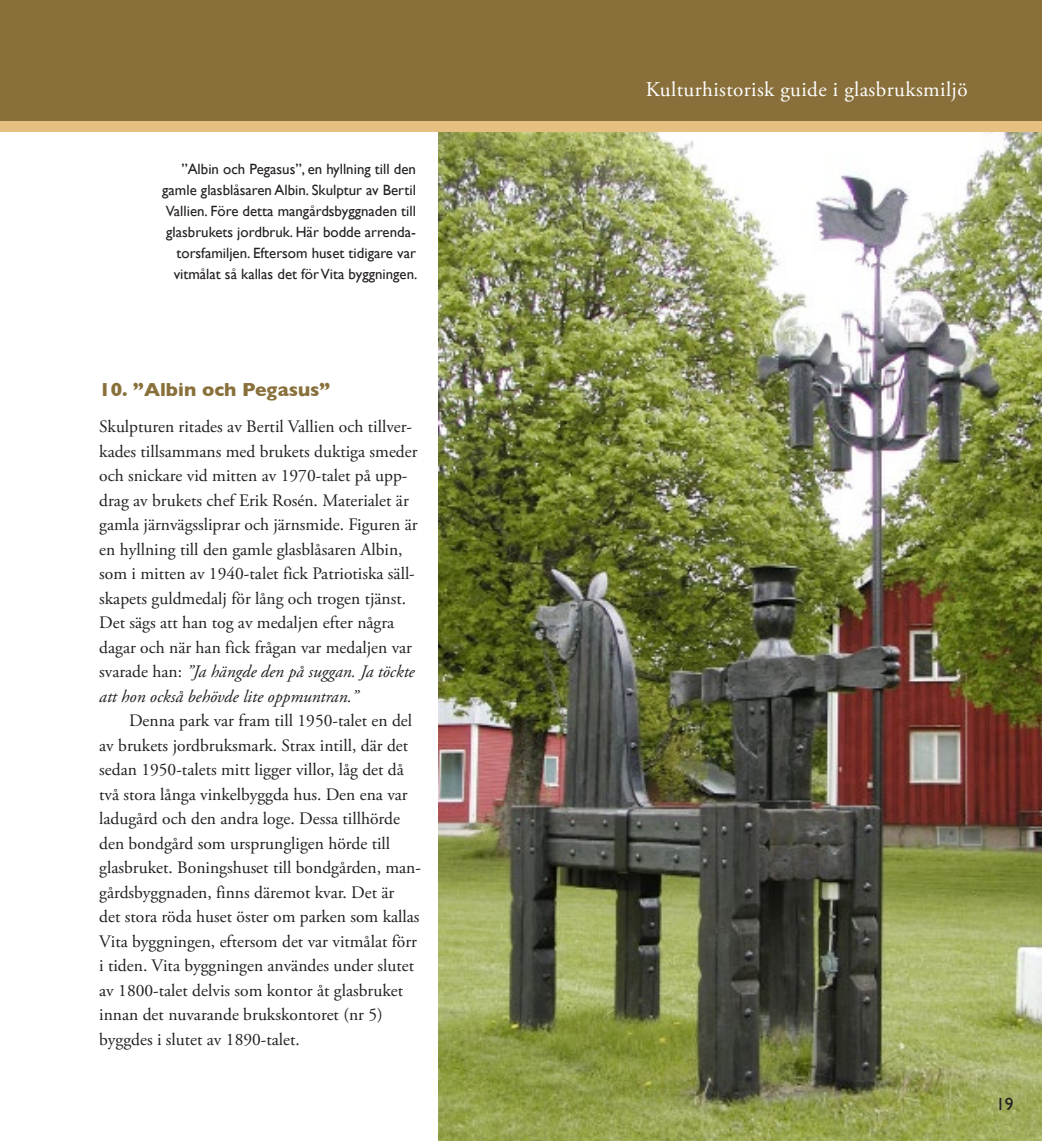
<style>
.page{position:relative;width:1042px;height:1141px;background:#fff}
.page>*{position:absolute;margin:0;border:0;box-sizing:border-box;transform-origin:0 0}
.t1{font:21px "Adobe Garamond Pro";letter-spacing:.02em;color:#fff}
.t2{font:700 19.25px "Gill Sans";color:#89703b}
.t3{font:17.5px/24.5px "Adobe Garamond Pro";color:#231f20}
.t4{font:17.5px "Gill Sans";color:#231f20}
.t5{font:14.88px/21px "Gill Sans";color:#231f20;text-align:right}
.s1{font-style:italic}
</style>
<div class="page">
<img style="left:438px;top:132px;width:604px;height:1009px">
<div style="left:0;top:121px;width:1042px;height:11px;background:#e6c081"></div>
<div style="left:0;top:0;width:1042px;height:121px;background:#89703b"></div>
<p class="t5" style="left:162px;top:158px;width:257px">”Albin och Pegasus”, en hyllning till den gamle glasblåsaren Albin. Skulptur av Bertil Vallien. Före detta mangårdsbyggnaden till glasbrukets jordbruk. Här bodde arrenda&shy;torsfamiljen. Eftersom huset tidigare var vitmålat så kallas det för Vita byggningen.</p>
<p class="t2" style="left:99px;top:374px;width:233px">10. ”Albin och Pegasus”</p>
<p class="t3" style="left:99px;top:415px;width:320px">Skulpturen ritades av Bertil Vallien och tillver&shy;kades tillsammans med brukets duktiga smeder och snickare vid mitten av 1970-talet på upp&shy;drag av brukets chef Erik Rosén. Materialet är gamla järnvägssliprar och järnsmide. Figuren är en hyllning till den gamle glasblåsaren Albin, som i mitten av 1940-talet fick Patriotiska säll&shy;skapets guldmedalj för lång och trogen tjänst.<br>Det sägs att han tog av medaljen efter några dagar och när han fick frågan var medaljen var svarade han: <span class="s1">”Ja hängde den på suggan. Ja töckte att hon också behövde lite oppmuntran.”</span></p>
<p class="t3" style="left:99px;top:709px;width:323px;text-indent:30px">Denna park var fram till 1950-talet en del av brukets jordbruksmark. Strax intill, där det sedan 1950-talets mitt ligger villor, låg det då två stora långa vinkelbyggda hus. Den ena var ladugård och den andra loge. Dessa tillhörde den bondgård som ursprungligen hörde till glasbruket. Boningshuset till bondgården, man&shy;gårdsbyggnaden, finns däremot kvar. Det är<br>det stora röda huset öster om parken som kallas Vita byggningen, eftersom det var vitmålat förr i tiden. Vita byggningen användes under slutet av 1800-talet delvis som kontor åt glasbruket innan det nuvarande brukskontoret (nr 5) byggdes i slutet av 1890-talet.</p>
<p class="t1" style="left:646px;top:77px;width:323px">Kulturhistorisk guide i glasbruksmiljö</p>
<p class="t4" style="left:996px;top:1094px;width:19px">19</p>
</div>
